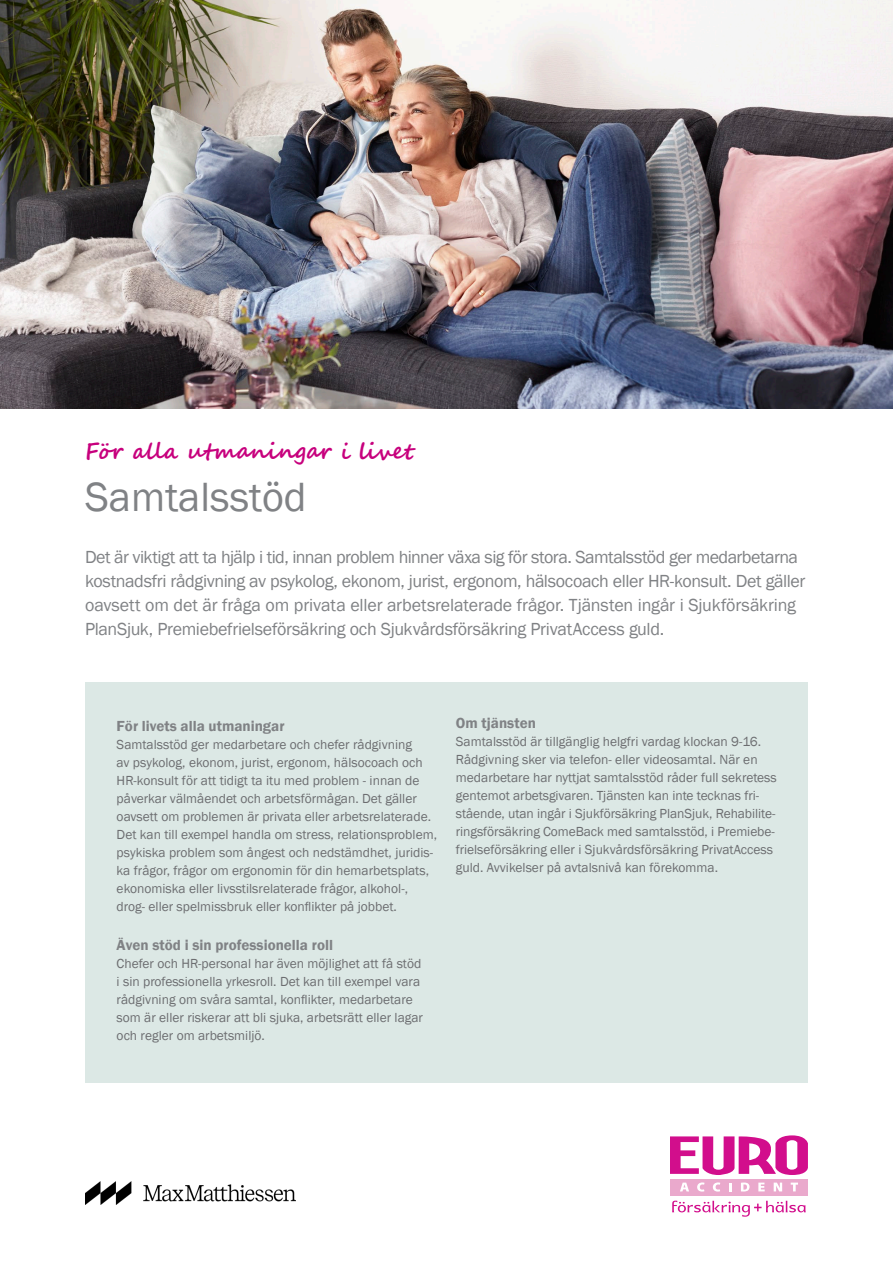
<style>
.page{position:relative;width:893px;height:1263px;background:#fff}
.page>*{position:absolute;margin:0;border:0;box-sizing:border-box;transform-origin:0 0}
.t1{font:42px "Franklin Gothic";color:#808285}
.Bröd_framsida{font:700 22.5px "Segoe Script";color:#c7007d}
.ingress{font:18px/24px "Franklin Gothic";letter-spacing:-.02em;color:#808285}
.t2{font:600 15px "Franklin Gothic";color:#808285}
.t3{font:13.5px/18px "Franklin Gothic";color:#6c6d70}
</style>
<div class="page">
<img style="left:0;top:0;width:893px;height:408px">
<svg style="left:670px;top:1135px;width:138px;height:40px"></svg>
<div style="left:670px;top:1179px;width:138px;height:16px;background:#eaa9cc"></div>
<svg style="left:713px;top:1182px;width:7px;height:9px"></svg>
<svg style="left:697px;top:1182px;width:8px;height:9px"></svg>
<svg style="left:729px;top:1183px;width:3px;height:8px"></svg>
<svg style="left:680px;top:1182px;width:9px;height:9px"></svg>
<svg style="left:774px;top:1182px;width:8px;height:9px"></svg>
<svg style="left:791px;top:1182px;width:7px;height:9px"></svg>
<svg style="left:758px;top:1182px;width:7px;height:9px"></svg>
<svg style="left:741px;top:1182px;width:8px;height:9px"></svg>
<svg style="left:672px;top:1200px;width:134px;height:17px"></svg>
<div style="left:85px;top:682px;width:723px;height:400px;background:#dce8e5"></div>
<img style="left:85px;top:1181px;width:211px;height:23px">
<p class="Bröd_framsida" style="left:85px;top:433px;width:329px">För alla utmaningar i livet</p>
<p class="t1" style="left:85px;top:471px;width:223px">Samtalsstöd</p>
<p class="ingress" style="left:85px;top:545px;width:722px">Det är viktigt att ta hjälp i tid, innan problem hinner växa sig för stora. Samtalsstöd ger medarbetarna kostnadsfri rådgivning av psykolog, ekonom, jurist, ergonom, hälsocoach eller HR-konsult. Det gäller oavsett om det är fråga om privata eller arbetsrelaterade frågor. Tjänsten ingår i Sjukförsäkring PlanSjuk, Premiebefrielseförsäkring och Sjukvårdsförsäkring PrivatAccess guld.</p>
<p class="t2" style="left:117px;top:716px;width:169px">För livets alla utmaningar</p>
<p class="t3" style="left:117px;top:735px;width:322px">Samtalsstöd ger medarbetare och chefer rådgivning<br>av psykolog, ekonom, jurist, ergonom, hälsocoach och HR-konsult för att tidigt ta itu med problem - innan de påverkar välmåendet och arbetsförmågan. Det gäller oavsett om problemen är privata eller arbetsrelaterade.<br>Det kan till exempel handla om stress, relationsproblem, psykiska problem som ångest och nedstämdhet, juridis&shy;ka frågor, frågor om ergonomin för din hemarbetsplats, ekonomiska eller livsstilsrelaterade frågor, alkohol-, drog- eller spelmissbruk eller konflikter på jobbet.</p>
<p class="t2" style="left:117px;top:936px;width:218px">Även stöd i sin professionella roll</p>
<p class="t3" style="left:117px;top:955px;width:308px">Chefer och HR-personal har även möjlighet att få stöd i sin professionella yrkesroll. Det kan till exempel vara rådgivning om svåra samtal, konflikter, medarbetare som är eller riskerar att bli sjuka, arbetsrätt eller lagar och regler om arbetsmiljö.</p>
<p class="t2" style="left:456px;top:714px;width:82px">Om tjänsten</p>
<p class="t3" style="left:456px;top:733px;width:322px">Samtalsstöd är tillgänglig helgfri vardag klockan 9-16.<br>Rådgivning sker via telefon- eller videosamtal. När en medarbetare har nyttjat samtalsstöd råder full sekretess gentemot arbetsgivaren. Tjänsten kan inte tecknas fri&shy;stående, utan ingår i Sjukförsäkring PlanSjuk, Rehabilite&shy;ringsförsäkring ComeBack med samtalsstöd, i Premiebe&shy;frielseförsäkring eller i Sjukvårdsförsäkring PrivatAccess guld. Avvikelser på avtalsnivå kan förekomma.</p>
</div>
